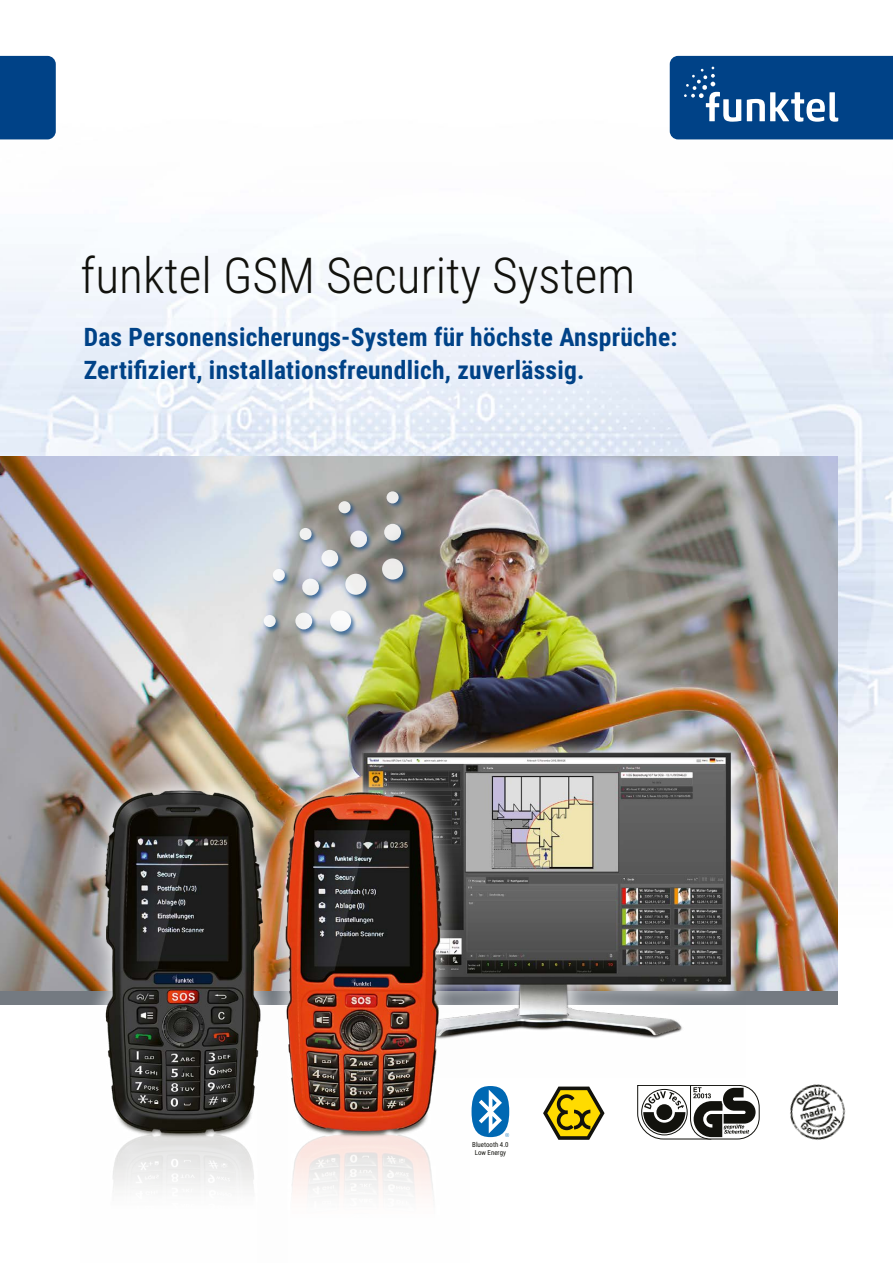
<style>
.page{position:relative;width:893px;height:1263px;background:#fff}
.page>*{position:absolute;margin:0;border:0;box-sizing:border-box;transform-origin:0 0}
.t1{font:300 49.5px "Roboto Condensed";color:#12120d}
.t2{font:700 25.5px/33px "Roboto Condensed";letter-spacing:.01em;color:#004287}
.t3{font:6.9px/8.1px "Roboto Condensed";color:#12120d;text-align:center}
</style>
<div class="page">
<img style="left:0;top:55px;width:893px;height:1085px">
<div style="left:0;top:56px;width:56px;height:83px;background:#004287"></div>
<svg style="left:670px;top:56px;width:223px;height:83px;background:#185492"></svg>
<div style="left:0;top:991px;width:837px;height:14px;background:#747a81"></div>
<img style="left:0;top:456px;width:837px;height:535px">
<img style="left:786px;top:1080px;width:64px;height:60px">
<svg style="left:637px;top:1085px;width:122px;height:54px"></svg>
<img style="left:348px;top:733px;width:398px;height:345px">
<img style="left:287px;top:782px;width:182px;height:413px">
<div style="left:85px;top:770px;width:197px;height:461px;background:#fff;opacity:.75"></div>
<img style="left:80px;top:782px;width:207px;height:449px">
<div style="left:262px;top:490px;width:148px;height:148px;background:#004287;opacity:.75"></div>
<div style="left:330px;top:610px;width:21px;height:21px;background:#fff;border-radius:50%"></div>
<div style="left:295px;top:613px;width:17px;height:16px;background:#f3f3f3;border-radius:50%"></div>
<div style="left:264px;top:615px;width:12px;height:12px;background:#f3f5f6;border-radius:50%"></div>
<div style="left:382px;top:558px;width:21px;height:21px;background:#ececeb;border-radius:50%"></div>
<svg style="left:384px;top:524px;width:17px;height:17px"></svg>
<svg style="left:387px;top:491px;width:12px;height:12px"></svg>
<svg style="left:344px;top:574px;width:23px;height:21px"></svg>
<svg style="left:321px;top:550px;width:17px;height:17px"></svg>
<svg style="left:299px;top:528px;width:13px;height:12px"></svg>
<svg style="left:350px;top:530px;width:17px;height:17px"></svg>
<svg style="left:338px;top:501px;width:13px;height:12px"></svg>
<svg style="left:302px;top:579px;width:18px;height:16px"></svg>
<svg style="left:272px;top:569px;width:14px;height:12px"></svg>
<svg style="left:472px;top:1086px;width:37px;height:51px"></svg>
<svg style="left:543px;top:1086px;width:61px;height:54px"></svg>
<h1 class="t1" style="left:81px;top:241px;width:556px">funktel GSM Security System</h1>
<p class="t2" style="left:84px;top:319px;width:595px">Das Personensicherungs-System für höchste Ansprüche:<br>Zertifiziert, installationsfreundlich, zuverlässig.</p>
<p class="t3" style="left:472px;top:1140px;width:38px">Bluetooth 4.0<br>Low Energy</p>
</div>
